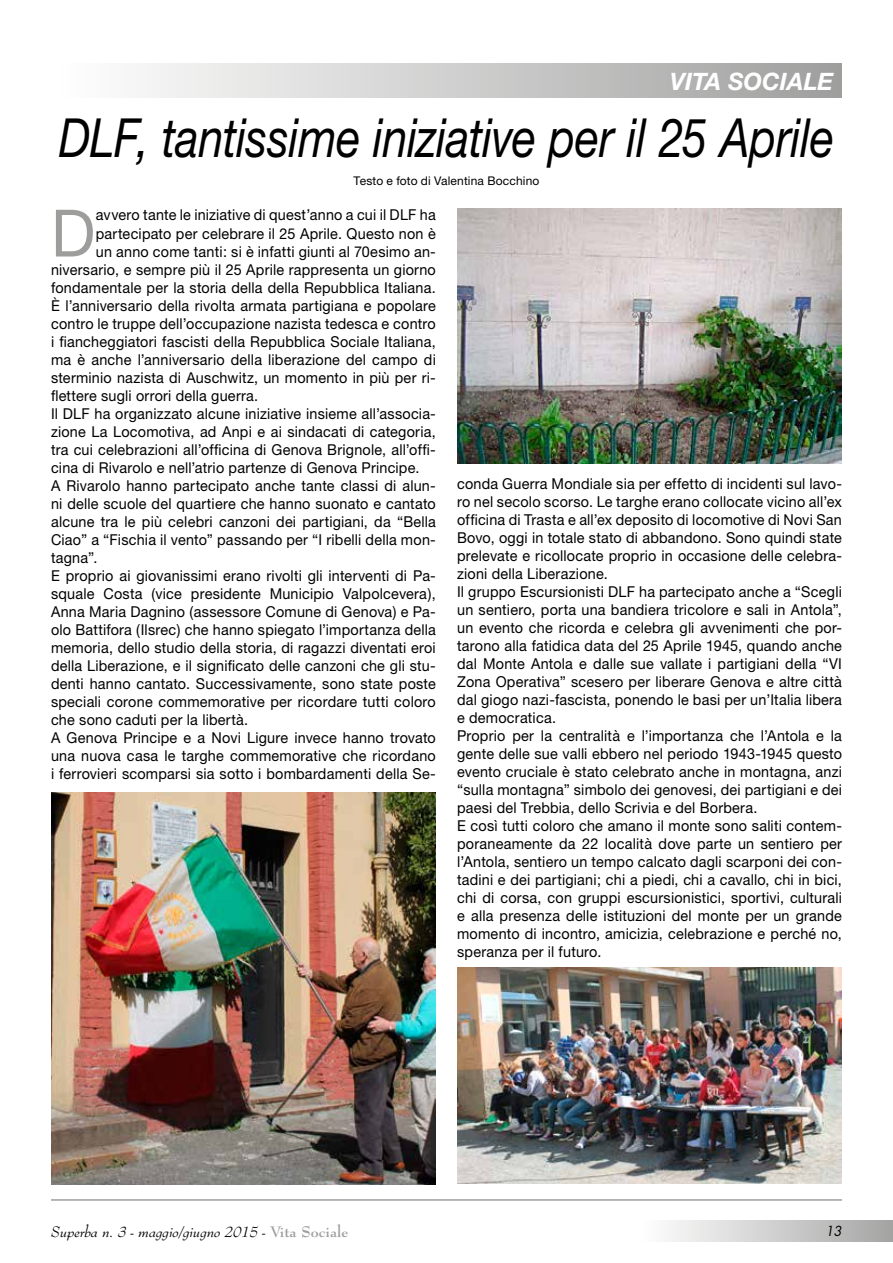
<style>
.page{position:relative;width:893px;height:1263px;background:#fff}
.page>*{position:absolute;margin:0;border:0;box-sizing:border-box;transform-origin:0 0}
.t1{font:65.4px "Helvetica Neue";color:#9d9d9c;scale:.96 1}
.t2{font:italic 54px "Helvetica Neue";letter-spacing:-.005em;color:#000;scale:.83 1}
.t3{font:italic 700 24px "Helvetica Neue";color:#fff}
.t4{font:15px/18px "Helvetica Neue";letter-spacing:.015em;color:#000;scale:.96 1}
.t5{font:italic 15px "Bernhard Modern BT";color:#000}
.t6{font:italic 13.5px "Futura";color:#000}
.t7{font:12px "Helvetica Neue";letter-spacing:.01em;color:#000}
.s1{font-weight:700;font-style:normal;color:#9d9d9c}
</style>
<div class="page">
<div style="left:638px;top:1220px;width:255px;height:22px;background:linear-gradient(to right,#fff,#a5a5a4)"></div>
<hr style="left:51px;top:1199px;width:791px;height:2px;background:#9d9d9c">
<div style="left:51px;top:64px;width:791px;height:34px;background:linear-gradient(to right,#fff,#9f9f9f)"></div>
<img style="left:457px;top:209px;width:385px;height:255px">
<img style="left:457px;top:968px;width:385px;height:215px">
<img style="left:51px;top:792px;width:385px;height:392px">
<h3 class="t3" style="left:670px;top:67px;width:165px">VITA SOCIALE</h3>
<h2 class="t2" style="left:59px;top:106px;width:936px">DLF, tantissime iniziative per il 25 Aprile</h2>
<p class="t7" style="left:354px;top:174px;width:187px">Testo e foto di Valentina Bocchino</p>
<h1 class="t1" style="left:51px;top:194px;width:48px">D</h1>
<p class="t4" style="left:96px;top:206px;width:356px">avvero tante le iniziative di quest’anno a cui il DLF ha</p>
<p class="t4" style="left:96px;top:224px;width:356px">partecipato per celebrare il 25 Aprile. Questo non è</p>
<p class="t4" style="left:96px;top:242px;width:356px">un anno come tanti: si è infatti giunti al 70esimo an-</p>
<p class="t4" style="left:51px;top:260px;width:402px">niversario, e sempre più il 25 Aprile rappresenta un giorno</p>
<p class="t4" style="left:51px;top:278px;width:402px">fondamentale per la storia della della Repubblica Italiana.</p>
<p class="t4" style="left:51px;top:296px;width:402px">È l’anniversario della rivolta armata partigiana e popolare</p>
<p class="t4" style="left:51px;top:314px;width:402px">contro le truppe dell’occupazione nazista tedesca e contro</p>
<p class="t4" style="left:51px;top:332px;width:402px">i fiancheggiatori fascisti della Repubblica Sociale Italiana,</p>
<p class="t4" style="left:51px;top:350px;width:402px">ma è anche l’anniversario della liberazione del campo di</p>
<p class="t4" style="left:51px;top:368px;width:402px">sterminio nazista di Auschwitz, un momento in più per ri-</p>
<p class="t4" style="left:51px;top:386px;width:217px">flettere sugli orrori della guerra.</p>
<p class="t4" style="left:51px;top:404px;width:402px">Il DLF ha organizzato alcune iniziative insieme all’associa-</p>
<p class="t4" style="left:51px;top:422px;width:402px">zione La Locomotiva, ad Anpi e ai sindacati di categoria,</p>
<p class="t4" style="left:51px;top:440px;width:402px">tra cui celebrazioni all’officina di Genova Brignole, all’offi-</p>
<p class="t4" style="left:51px;top:458px;width:385px">cina di Rivarolo e nell’atrio partenze di Genova Principe.</p>
<p class="t4" style="left:51px;top:476px;width:402px">A Rivarolo hanno partecipato anche tante classi di alun-</p>
<p class="t4" style="left:51px;top:494px;width:402px">ni delle scuole del quartiere che hanno suonato e cantato</p>
<p class="t4" style="left:51px;top:512px;width:402px">alcune tra le più celebri canzoni dei partigiani, da “Bella</p>
<p class="t4" style="left:51px;top:530px;width:402px">Ciao” a “Fischia il vento” passando per “I ribelli della mon-</p>
<p class="t4" style="left:51px;top:548px;width:50px">tagna”.</p>
<p class="t4" style="left:51px;top:566px;width:402px">E proprio ai giovanissimi erano rivolti gli interventi di Pa-</p>
<p class="t4" style="left:51px;top:584px;width:402px">squale Costa (vice presidente Municipio Valpolcevera),</p>
<p class="t4" style="left:51px;top:602px;width:402px">Anna Maria Dagnino (assessore Comune di Genova) e Pa-</p>
<p class="t4" style="left:51px;top:620px;width:402px">olo Battifora (Ilsrec) che hanno spiegato l’importanza della</p>
<p class="t4" style="left:51px;top:638px;width:402px">memoria, dello studio della storia, di ragazzi diventati eroi</p>
<p class="t4" style="left:51px;top:656px;width:402px">della Liberazione, e il significato delle canzoni che gli stu-</p>
<p class="t4" style="left:51px;top:674px;width:402px">denti hanno cantato. Successivamente, sono state poste</p>
<p class="t4" style="left:51px;top:692px;width:402px">speciali corone commemorative per ricordare tutti coloro</p>
<p class="t4" style="left:51px;top:710px;width:207px">che sono caduti per la libertà.</p>
<p class="t4" style="left:51px;top:728px;width:402px">A Genova Principe e a Novi Ligure invece hanno trovato</p>
<p class="t4" style="left:51px;top:746px;width:402px">una nuova casa le targhe commemorative che ricordano</p>
<p class="t4" style="left:51px;top:764px;width:402px">i ferrovieri scomparsi sia sotto i bombardamenti della Se-</p>
<p class="t4" style="left:457px;top:474px;width:402px">conda Guerra Mondiale sia per effetto di incidenti sul lavo&shy;ro nel secolo scorso. Le targhe erano collocate vicino all’ex officina di Trasta e all’ex deposito di locomotive di Novi San Bovo, oggi in totale stato di abbandono. Sono quindi state prelevate e ricollocate proprio in occasione delle celebra&shy;zioni della Liberazione.<br>Il gruppo Escursionisti DLF ha partecipato anche a “Scegli un sentiero, porta una bandiera tricolore e sali in Antola”, un evento che ricorda e celebra gli avvenimenti che por&shy;tarono alla fatidica data del 25 Aprile 1945, quando anche dal Monte Antola e dalle sue vallate i partigiani della “VI Zona Operativa” scesero per liberare Genova e altre città dal giogo nazi-fascista, ponendo le basi per un’Italia libera e democratica.<br>Proprio per la centralità e l’importanza che l’Antola e la gente delle sue valli ebbero nel periodo 1943-1945 questo evento cruciale è stato celebrato anche in montagna, anzi “sulla montagna” simbolo dei genovesi, dei partigiani e dei paesi del Trebbia, dello Scrivia e del Borbera.<br>E così tutti coloro che amano il monte sono saliti contem&shy;poraneamente da 22 località dove parte un sentiero per l’Antola, sentiero un tempo calcato dagli scarponi dei con&shy;tadini e dei partigiani; chi a piedi, chi a cavallo, chi in bici, chi di corsa, con gruppi escursionistici, sportivi, culturali e alla presenza delle istituzioni del monte per un grande momento di incontro, amicizia, celebrazione e perché no, speranza per il futuro.</p>
<p class="t5" style="left:51px;top:1222px;width:299px">Superba n. 3 - maggio/giugno 2015 - <span class="s1">Vita Sociale</span></p>
<p class="t6" style="left:825px;top:1222px;width:18px">13</p>
</div>
